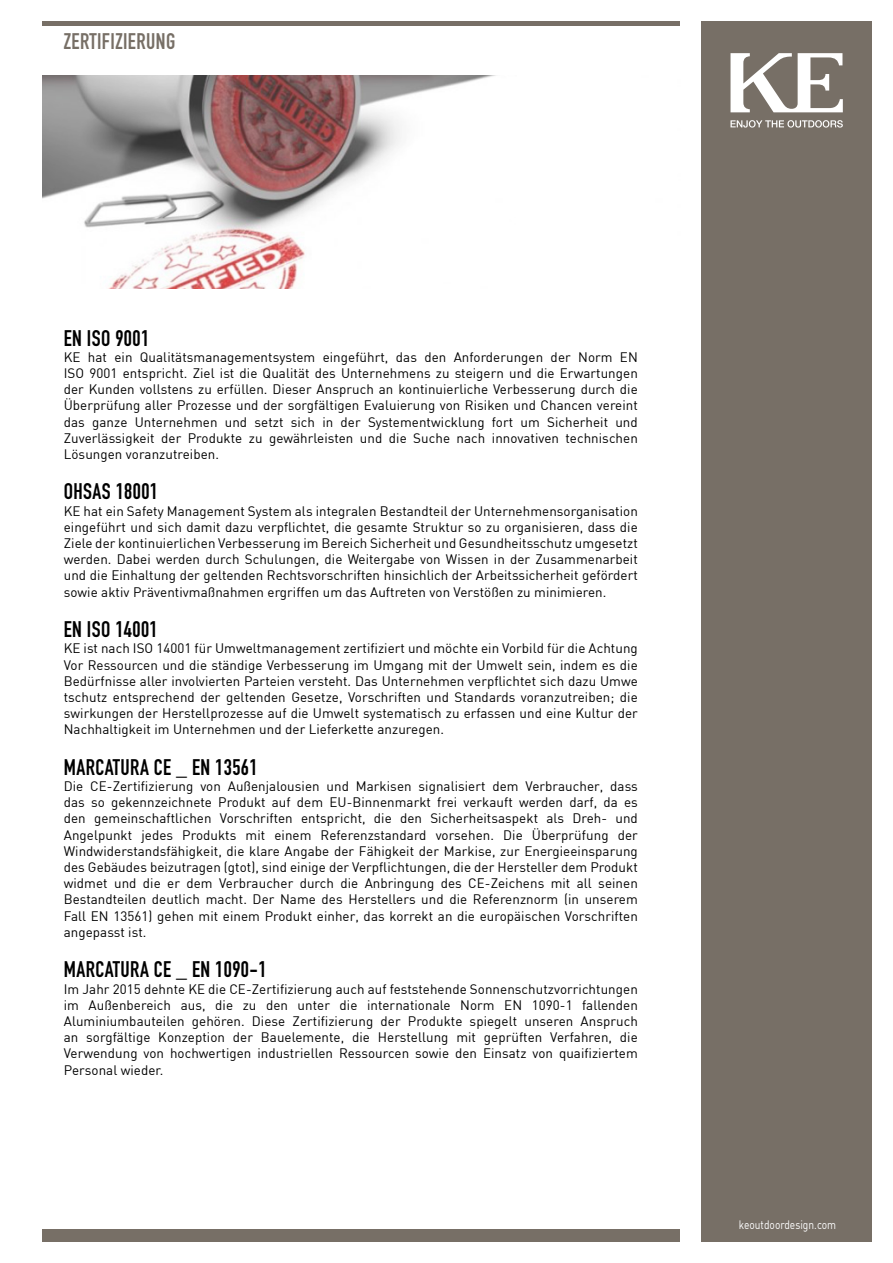
<style>
.page{position:relative;width:893px;height:1263px;background:#fff}
.page>*{position:absolute;margin:0;border:0;box-sizing:border-box;transform-origin:0 0}
.t1{font:22.2px "DIN Engschrift Std";letter-spacing:.02em;color:#000}
.t2{font:22.2px "DIN Engschrift Std";letter-spacing:.02em;color:#776f66}
.t3{font:13.5px/16.2px "DIN";letter-spacing:.005em;color:#000;text-align:justify}
.t4{font:12px "DIN";color:#fff;scale:.85 1}
</style>
<div class="page">
<div style="left:702px;top:21px;width:170px;height:1221px;background:#776f66"></div>
<svg style="left:730px;top:53px;width:113px;height:59px"></svg>
<svg style="left:730px;top:120px;width:113px;height:8px"></svg>
<div style="left:43px;top:1229px;width:637px;height:13px;background:#776f66"></div>
<div style="left:43px;top:21px;width:637px;height:5px;background:#776f66"></div>
<img style="left:43px;top:75px;width:453px;height:213px">
<p class="t2" style="left:64px;top:28px;width:113px">ZERTIFIZIERUNG</p>
<p class="t1" style="left:64px;top:325px;width:87px">EN ISO 9001</p>
<p class="t3" style="left:64px;top:349px;width:576px">KE hat ein Qualitätsmanagementsystem eingeführt, das den Anforderungen der Norm EN ISO 9001 entspricht. Ziel ist die Qualität des Unternehmens zu steigern und die Erwartungen der Kunden vollstens zu erfüllen. Dieser Anspruch an kontinuierliche Verbesserung durch die Überprüfung aller Prozesse und der sorgfältigen Evaluierung von Risiken und Chancen vereint das ganze Unternehmen und setzt sich in der Systementwicklung fort um Sicherheit und Zuverlässigkeit der Produkte zu gewährleisten und die Suche nach innovativen technischen Lösungen voranzutreiben.</p>
<p class="t1" style="left:64px;top:479px;width:96px">OHSAS 18001</p>
<p class="t3" style="left:64px;top:502px;width:576px">KE hat ein Safety Management System als integralen Bestandteil der Unternehmensorganisation eingeführt und sich damit dazu verpflichtet, die gesamte Struktur so zu organisieren, dass die Ziele der kontinuierlichen Verbesserung im Bereich Sicherheit und Gesundheitsschutz umgesetzt werden. Dabei werden durch Schulungen, die Weitergabe von Wissen in der Zusammenarbeit und die Einhaltung der geltenden Rechtsvorschriften hinsichlich der Arbeitssicherheit gefördert sowie aktiv Präventivmaßnahmen ergriffen um das Auftreten von Verstößen zu minimieren.</p>
<p class="t1" style="left:64px;top:616px;width:95px">EN ISO 14001</p>
<p class="t3" style="left:64px;top:640px;width:576px">KE ist nach ISO 14001 für Umweltmanagement zertifiziert und möchte ein Vorbild für die Achtung Vor Ressourcen und die ständige Verbesserung im Umgang mit der Umwelt sein, indem es die Bedürfnisse aller involvierten Parteien versteht. Das Unternehmen verpflichtet sich dazu Umwe tschutz entsprechend der geltenden Gesetze, Vorschriften und Standards voranzutreiben; die swirkungen der Herstellprozesse auf die Umwelt systematisch zu erfassen und eine Kultur der Nachhaltigkeit im Unternehmen und der Lieferkette anzuregen.</p>
<p class="t1" style="left:64px;top:754px;width:195px">MARCATURA CE _ EN 13561</p>
<p class="t3" style="left:64px;top:778px;width:576px">Die CE-Zertifizierung von Außenjalousien und Markisen signalisiert dem Verbraucher, dass das so gekennzeichnete Produkt auf dem EU-Binnenmarkt frei verkauft werden darf, da es den gemeinschaftlichen Vorschriften entspricht, die den Sicherheitsaspekt als Dreh- und Angelpunkt jedes Produkts mit einem Referenzstandard vorsehen. Die Überprüfung der Windwiderstandsfähigkeit, die klare Angabe der Fähigkeit der Markise, zur Energieeinsparung des Gebäudes beizutragen (gtot), sind einige der Verpflichtungen, die der Hersteller dem Produkt widmet und die er dem Verbraucher durch die Anbringung des CE-Zeichens mit all seinen Bestandteilen deutlich macht. Der Name des Herstellers und die Referenznorm (in unserem Fall EN 13561) gehen mit einem Produkt einher, das korrekt an die europäischen Vorschriften angepasst ist.</p>
<p class="t1" style="left:64px;top:956px;width:204px">MARCATURA CE _ EN 1090-1</p>
<p class="t3" style="left:64px;top:980px;width:576px">Im Jahr 2015 dehnte KE die CE-Zertifizierung auch auf feststehende Sonnenschutzvorrichtungen im Außenbereich aus, die zu den unter die internationale Norm EN 1090-1 fallenden Aluminiumbauteilen gehören. Diese Zertifizierung der Produkte spiegelt unseren Anspruch an sorgfältige Konzeption der Bauelemente, die Herstellung mit geprüften Verfahren, die Verwendung von hochwertigen industriellen Ressourcen sowie den Einsatz von quaifiziertem Personal wieder.</p>
<p class="t4" style="left:739px;top:1217px;width:116px">keoutdoordesign.com</p>
</div>
